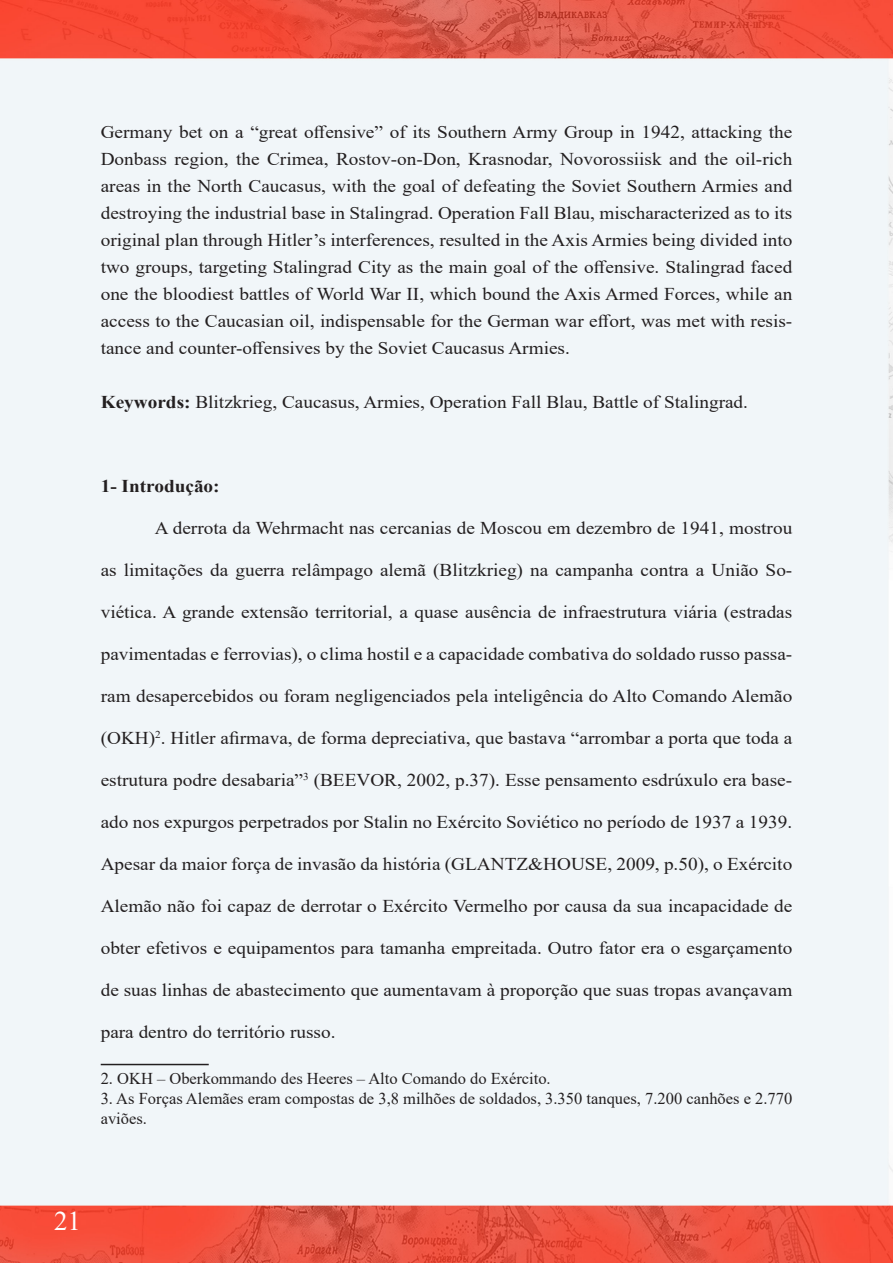
<style>
.page{position:relative;width:893px;height:1263px;background:#fff}
.page>*{position:absolute;margin:0;border:0;box-sizing:border-box;transform-origin:0 0}
.t1{font:27px "Times New Roman";color:#fff}
.t2{font:18px/27px "Times New Roman";color:#231f20;text-align:justify;scale:1.07 1}
.t3{font:700 18px "Times New Roman";color:#231f20;scale:1.07 1}
.t4{font:16.5px/19.8px "Times New Roman";color:#231f20}
.s1{font-weight:700}
</style>
<div class="page">
<img style="left:0;top:0;width:893px;height:1263px">
<hr style="left:101px;top:1064px;width:108px;height:1px;background:#231f20">
<p class="t2" style="left:101px;top:118px;width:648px">Germany bet on a “great offensive” of its Southern Army Group in 1942, attacking the Donbass region, the Crimea, Rostov-on-Don, Krasnodar, Novorossiisk and the oil-rich areas in the North Caucasus, with the goal of defeating the Soviet Southern Armies and destroying the industrial base in Stalingrad. Operation Fall Blau, mischaracterized as to its original plan through Hitler’s interferences, resulted in the Axis Armies being divided into two groups, targeting Stalingrad City as the main goal of the offensive. Stalingrad faced one the bloodiest battles of World War II, which bound the Axis Armed Forces, while an access to the Caucasian oil, indispensable for the German war effort, was met with resis&shy;tance and counter-offensives by the Soviet Caucasus Armies.</p>
<p class="t2" style="left:101px;top:388px;width:606px"><span class="s1">Keywords:</span> Blitzkrieg, Caucasus, Armies, Operation Fall Blau, Battle of Stalingrad.</p>
<p class="t3" style="left:101px;top:473px;width:113px">1- Introdução:</p>
<p class="t2" style="left:155px;top:514px;width:597px">A derrota da Wehrmacht nas cercanias de Moscou em dezembro de 1941, mostrou</p>
<p class="t2" style="left:101px;top:556px;width:648px">as limitações da guerra relâmpago alemã (Blitzkrieg) na campanha contra a União So-</p>
<p class="t2" style="left:101px;top:598px;width:648px">viética. A grande extensão territorial, a quase ausência de infraestrutura viária (estradas</p>
<p class="t2" style="left:101px;top:640px;width:648px">pavimentadas e ferrovias), o clima hostil e a capacidade combativa do soldado russo passa-</p>
<p class="t2" style="left:101px;top:682px;width:648px">ram desapercebidos ou foram negligenciados pela inteligência do Alto Comando Alemão</p>
<p class="t2" style="left:101px;top:724px;width:648px">(OKH)<sup>2</sup>. Hitler afirmava, de forma depreciativa, que bastava “arrombar a porta que toda a</p>
<p class="t2" style="left:101px;top:766px;width:648px">estrutura podre desabaria”<sup>3</sup> (BEEVOR, 2002, p.37). Esse pensamento esdrúxulo era base-</p>
<p class="t2" style="left:101px;top:808px;width:648px">ado nos expurgos perpetrados por Stalin no Exército Soviético no período de 1937 a 1939.</p>
<p class="t2" style="left:101px;top:850px;width:648px">Apesar da maior força de invasão da história (GLANTZ&amp;HOUSE, 2009, p.50), o Exército</p>
<p class="t2" style="left:101px;top:892px;width:648px">Alemão não foi capaz de derrotar o Exército Vermelho por causa da sua incapacidade de</p>
<p class="t2" style="left:101px;top:934px;width:648px">obter efetivos e equipamentos para tamanha empreitada. Outro fator era o esgarçamento</p>
<p class="t2" style="left:101px;top:976px;width:648px">de suas linhas de abastecimento que aumentavam à proporção que suas tropas avançavam</p>
<p class="t2" style="left:101px;top:1018px;width:221px">para dentro do território russo.</p>
<p class="t4" style="left:101px;top:1068px;width:452px">2. OKH – Oberkommando des Heeres – Alto Comando do Exército.</p>
<p class="t4" style="left:101px;top:1088px;width:693px">3. As Forças Alemães eram compostas de 3,8 milhões de soldados, 3.350 tanques, 7.200 canhões e 2.770 aviões.</p>
<h1 class="t1" style="left:54px;top:1202px;width:28px">21</h1>
</div>
